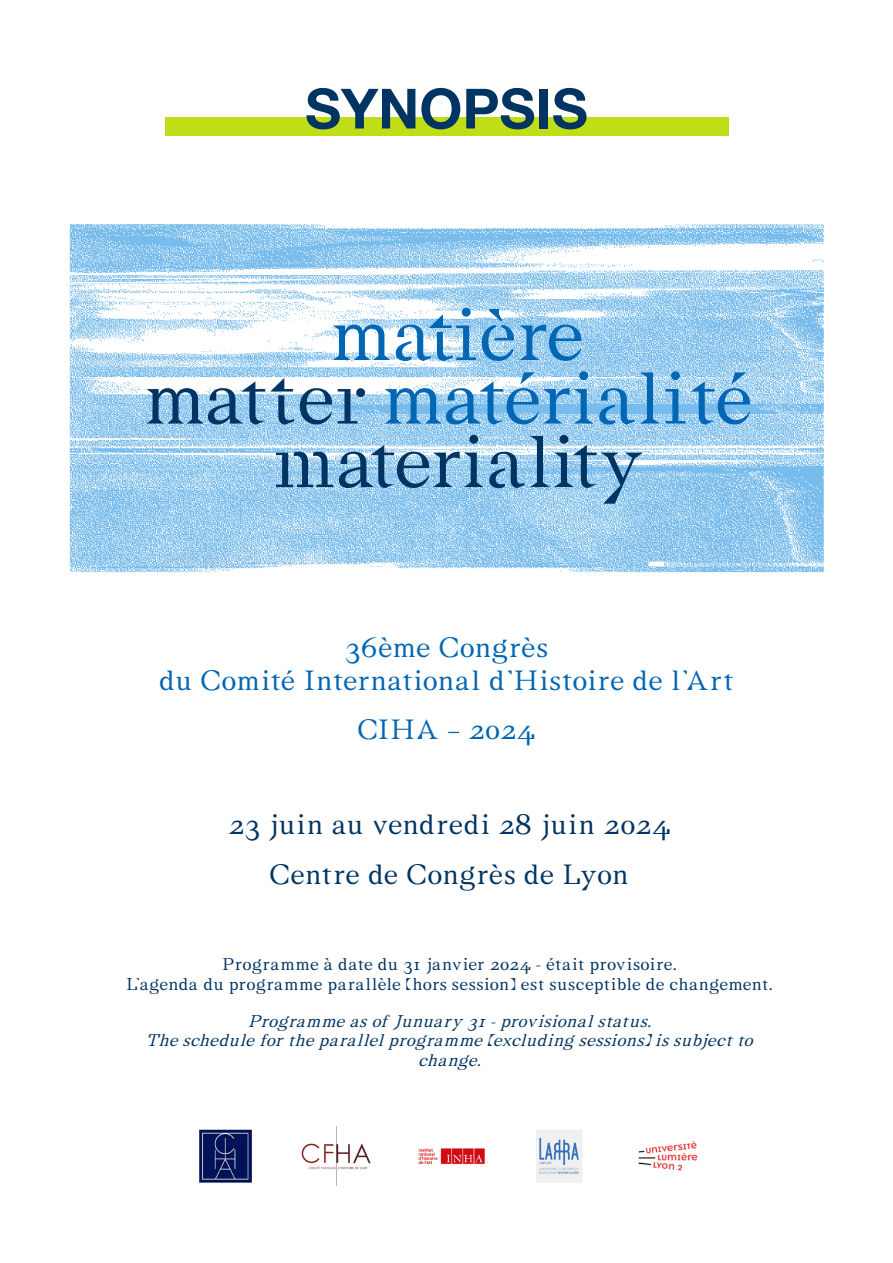
<style>
.page{position:relative;width:893px;height:1263px;background:#fff}
.page>*{position:absolute;margin:0;border:0;box-sizing:border-box;transform-origin:0 0}
.t1{font:70.95px/63.6px "Stellage Display";letter-spacing:-.03em;color:#003463;text-align:center}
.t2{font:70.95px "Stellage Constructed";color:#0166b3}
.t3{font:700 55.5px "Helvetica Neue LT Std";color:#003463}
.t4{font:27px/32.4px "Stellage Display";letter-spacing:.005em;color:#0166b3;text-align:center}
.t5{font:27px/49.3px "Stellage Display";letter-spacing:.015em;color:#003463;text-align:center}
.t6{font:16.5px/19.8px "Stellage Display";letter-spacing:.01em;color:#003463;text-align:center}
.t7{font:italic 16.5px/19.8px "Stellage Display";color:#003463;text-align:center}
.s1{font-family:"Stellage Display"}
.s2{font-family:"Stellage Constructed"}
.s3{color:#0166b3}
.s4{font-family:"Stellage Constructed";color:#0166b3}
</style>
<div class="page">
<img style="left:69px;top:224px;width:754px;height:349px">
<img style="left:301px;top:1126px;width:70px;height:60px">
<img style="left:418px;top:1148px;width:67px;height:17px">
<img style="left:536px;top:1130px;width:46px;height:53px">
<img style="left:638px;top:1141px;width:60px;height:30px">
<img style="left:199px;top:1129px;width:53px;height:54px">
<div style="left:165px;top:118px;width:563px;height:18px;background:#c0dd17"></div>
<h2 class="t3" style="left:305px;top:74px;width:284px">SYNOPSIS</h2>
<h1 class="t2" style="left:330px;top:292px;width:255px"><span class="s1">m</span>atiè<span class="s1">re</span></h1>
<h1 class="t1" style="left:144px;top:367px;width:611px">mat<span class="s2">t</span>e<span class="s2">r</span> <span class="s3">matéri</span><span class="s4">a</span><span class="s3">l</span><span class="s4">i</span><span class="s3">té </span><span class="s2">m</span>ateri<span class="s2">a</span>lity</h1>
<h3 class="t4" style="left:159px;top:631px;width:576px">36ème Congrès<br>du Comité International d’Histoire de l’Art</h3>
<h3 class="t4" style="left:358px;top:713px;width:179px">CIHA – 2024</h3>
<h3 class="t5" style="left:228px;top:800px;width:444px">23 juin au vendredi 28 juin 2024<br>Centre de Congrès de Lyon</h3>
<p class="t6" style="left:126px;top:954px;width:648px">Programme à date du 31 janvier 2024 - était provisoire.<br>L’agenda du programme parallèle (hors session) est susceptible de changement.</p>
<p class="t7" style="left:146px;top:1011px;width:614px">ProgrammeasofJunuary 31-provisionalstatus.<br>Theschedulefortheparallelprogramme(excluding sessions)issubjectto change.</p>
</div>
